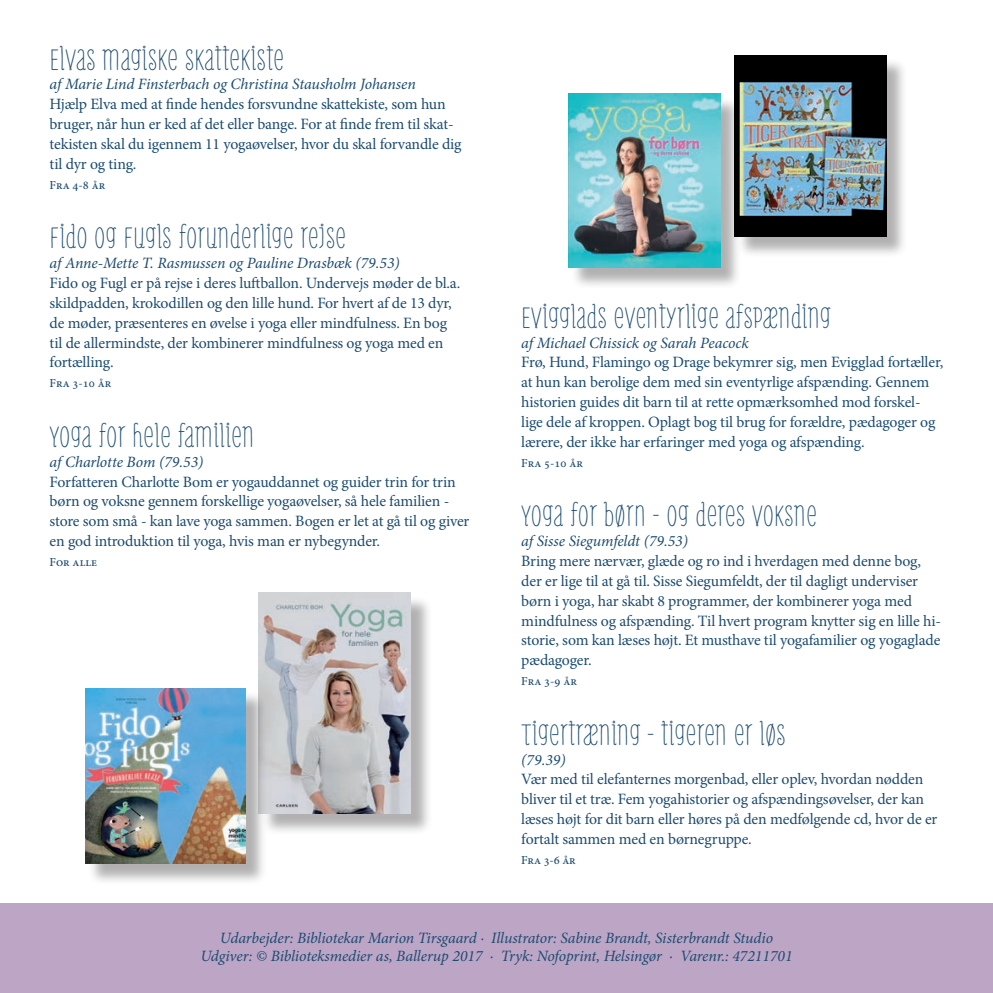
<style>
.page{position:relative;width:993px;height:993px;background:#fff}
.page>*{position:absolute;margin:0;border:0;box-sizing:border-box;transform-origin:0 0}
.t1{font:31.5px "Mr Moustache Text";color:#1c4b71}
.t2{font:15.75px/19.8px "Minion Pro";letter-spacing:-.01em;color:#1c4b71}
.t3{font:italic 15.75px/17.5px "Minion Pro";letter-spacing:-.01em;color:#1c4b71;text-align:center}
.t4{font:500 12.25px "Minion Pro";color:#1c4b71}
</style>
<div class="page">
<div style="left:0;top:903px;width:992px;height:89px;background:#bda5c6"></div>
<div style="left:261px;top:595px;width:179px;height:247px;background:#231f20;opacity:.35"></div>
<img style="left:259px;top:592px;width:151px;height:221px">
<div style="left:88px;top:690px;width:187px;height:202px;background:#231f20;opacity:.35"></div>
<img style="left:85px;top:688px;width:161px;height:175px">
<div style="left:571px;top:96px;width:178px;height:201px;background:#231f20;opacity:.35"></div>
<img style="left:568px;top:94px;width:152px;height:174px">
<div style="left:736px;top:58px;width:179px;height:207px;background:#231f20;opacity:.35"></div>
<img style="left:734px;top:55px;width:152px;height:181px">
<h1 class="t1" style="left:50px;top:44px;width:236px">ELVAS MAGISKE SKATTEKISTE</h1>
<p class="t3" style="left:50px;top:75px;width:367px">af Marie Lind Finsterbach og Christina Stausholm Johansen</p>
<p class="t2" style="left:50px;top:94px;width:413px">Hjælp Elva med at finde hendes forsvundne skattekiste, som hun bruger, når hun er ked af det eller bange. For at finde frem til skat&shy;tekisten skal du igennem 11 yogaøvelser, hvor du skal forvandle dig til dyr og ting.</p>
<p class="t4" style="left:50px;top:176px;width:57px">Fra 4-8 år</p>
<h1 class="t1" style="left:50px;top:223px;width:298px">FIDO OG FUGLS FORUNDERLIGE REJSE</h1>
<p class="t3" style="left:50px;top:254px;width:351px">af Anne-Mette T. Rasmussen og Pauline Drasbæk (79.53)</p>
<p class="t2" style="left:50px;top:273px;width:412px">Fido og Fugl er på rejse i deres luftballon. Undervejs møder de bl.a. skildpadden, krokodillen og den lille hund. For hvert af de 13 dyr, de møder, præsenteres en øvelse i yoga eller mindfulness. En bog til de allermindste, der kombinerer mindfulness og yoga med en fortælling.</p>
<p class="t4" style="left:50px;top:375px;width:63px">Fra 3-10 år</p>
<h1 class="t1" style="left:50px;top:421px;width:206px">YOGA FOR HELE FAMILIEN</h1>
<p class="t3" style="left:50px;top:452px;width:155px">af Charlotte Bom (79.53)</p>
<p class="t2" style="left:50px;top:471px;width:421px">Forfatteren Charlotte Bom er yogauddannet og guider trin for trin børn og voksne gennem forskellige yogaøvelser, så hele familien - store som små - kan lave yoga sammen. Bogen er let at gå til og giver en god introduktion til yoga, hvis man er nybegynder.</p>
<p class="t4" style="left:50px;top:553px;width:49px">For alle</p>
<h1 class="t1" style="left:521px;top:302px;width:311px">EVIGGLADS EVENTYRLIGE AFSPÆNDING</h1>
<p class="t3" style="left:521px;top:333px;width:229px">af Michael Chissick og Sarah Peacock</p>
<p class="t2" style="left:521px;top:352px;width:423px">Frø, Hund, Flamingo og Drage bekymrer sig, men Evigglad fortæller, at hun kan berolige dem med sin eventyrlige afspænding. Gennem historien guides dit barn til at rette opmærksomhed mod forskel&shy;lige dele af kroppen. Oplagt bog til brug for forældre, pædagoger og lærere, der ikke har erfaringer med yoga og afspænding.</p>
<p class="t4" style="left:521px;top:454px;width:63px">Fra 5-10 år</p>
<h1 class="t1" style="left:521px;top:501px;width:297px">YOGA FOR BØRN - OG DERES VOKSNE</h1>
<p class="t3" style="left:521px;top:532px;width:168px">af Sisse Siegumfeldt (79.53)</p>
<p class="t2" style="left:521px;top:551px;width:421px">Bring mere nærvær, glæde og ro ind i hverdagen med denne bog, der er lige til at gå til. Sisse Siegumfeldt, der til dagligt underviser børn i yoga, har skabt 8 programmer, der kombinerer yoga med mindfulness og afspænding. Til hvert program knytter sig en lille hi&shy;storie, som kan læses højt. Et musthave til yogafamilier og yogaglade pædagoger.</p>
<p class="t4" style="left:521px;top:672px;width:57px">Fra 3-9 år</p>
<h1 class="t1" style="left:521px;top:719px;width:266px">TIGERTRÆNING - TIGEREN ER LØS</h1>
<p class="t3" style="left:521px;top:750px;width:46px">(79.39)</p>
<p class="t2" style="left:521px;top:769px;width:417px">Vær med til elefanternes morgenbad, eller oplev, hvordan nødden bliver til et træ. Fem yogahistorier og afspændingsøvelser, der kan læses højt for dit barn eller høres på den medfølgende cd, hvor de er fortalt sammen med en børnegruppe.</p>
<p class="t4" style="left:521px;top:851px;width:56px">Fra 3-6 år</p>
<p class="t3" style="left:200px;top:929px;width:593px">Udarbejder: Bibliotekar Marion Tirsgaard · Illustrator: Sabine Brandt, Sisterbrandt Studio<br>Udgiver: © Biblioteksmedier as, Ballerup 2017 · Tryk: Nofoprint, Helsingør · Varenr.: 47211701</p>
</div>
